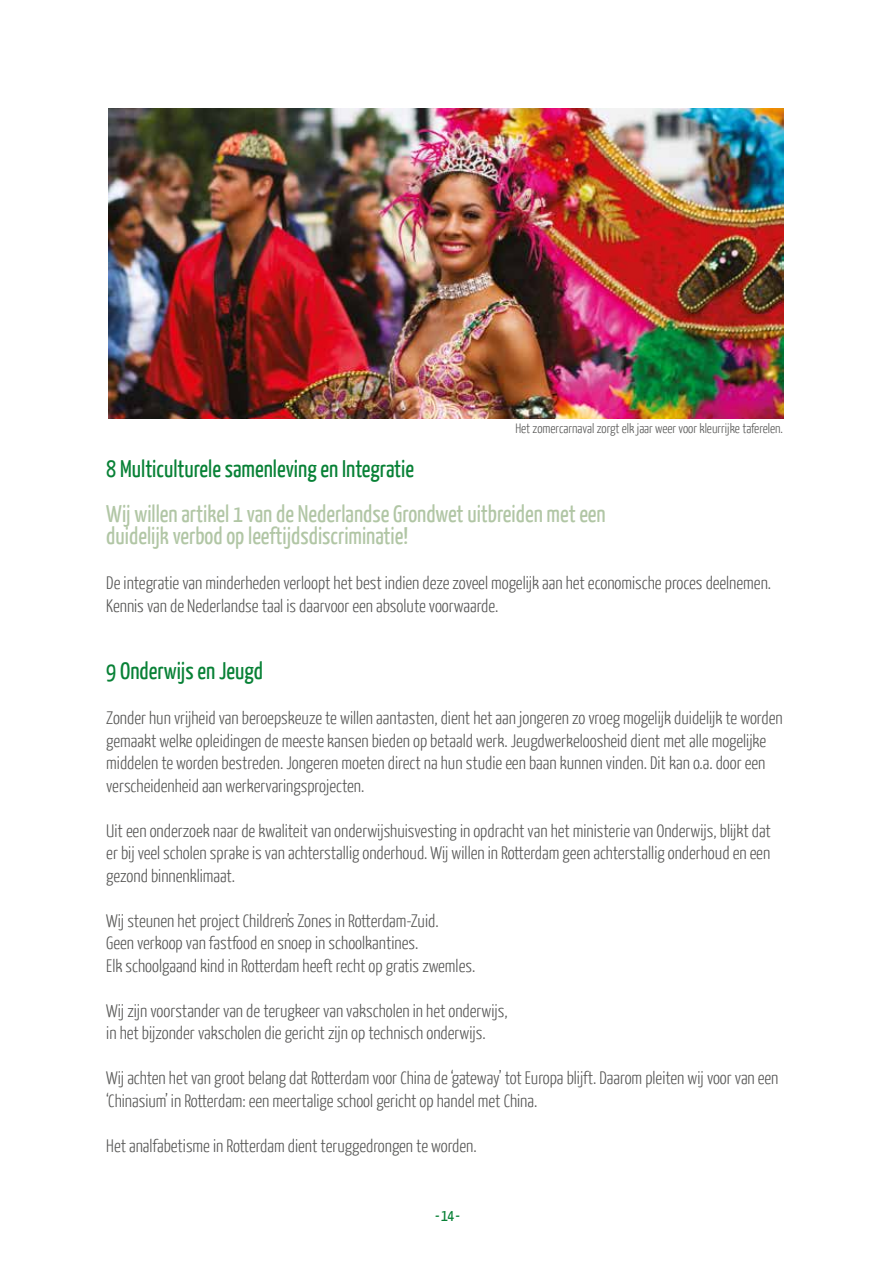
<style>
.page{position:relative;width:893px;height:1263px;background:#fff}
.page>*{position:absolute;margin:0;border:0;box-sizing:border-box;transform-origin:0 0}
.t1{font:24px/22.5px "Yanone Kaffeesatz";color:#b1c6a5}
.t2{font:24px "Yanone Kaffeesatz";color:#088136}
.t3{font:300 18px/22.5px "Yanone Kaffeesatz";color:#575756}
.t4{font:16.5px "Yanone Kaffeesatz";color:#088136}
.t5{font:300 13.5px "Yanone Kaffeesatz";color:#575756}
</style>
<div class="page">
<img style="left:108px;top:108px;width:675px;height:310px">
<p class="t5" style="left:515px;top:420px;width:269px">Het zomercarnaval zorgt elk jaar weer voor kleurrijke taferelen.</p>
<h1 class="t2" style="left:106px;top:454px;width:309px">8 Multiculturele samenleving en Integratie</h1>
<h1 class="t1" style="left:106px;top:501px;width:501px">Wij willen artikel 1 van de Nederlandse Grondwet uitbreiden met een duidelijk verbod op leeftijdsdiscriminatie!</h1>
<p class="t3" style="left:106px;top:571px;width:666px">De integratie van minderheden verloopt het best indien deze zoveel mogelijk aan het economische proces deelnemen.<br>Kennis van de Nederlandse taal is daarvoor een absolute voorwaarde.</p>
<h1 class="t2" style="left:106px;top:656px;width:158px">9 Onderwijs en Jeugd</h1>
<p class="t3" style="left:106px;top:706px;width:678px">Zonder hun vrijheid van beroepskeuze te willen aantasten, dient het aan jongeren zo vroeg mogelijk duidelijk te worden gemaakt welke opleidingen de meeste kansen bieden op betaald werk. Jeugdwerkeloosheid dient met alle mogelijke middelen te worden bestreden. Jongeren moeten direct na hun studie een baan kunnen vinden. Dit kan o.a. door een verscheidenheid aan werkervaringsprojecten.</p>
<p class="t3" style="left:106px;top:819px;width:666px;text-align:justify">Uit een onderzoek naar de kwaliteit van onderwijshuisvesting in opdracht van het ministerie van Onderwijs, blijkt dat er bij veel scholen sprake is van achterstallig onderhoud. Wij willen in Rotterdam geen achterstallig onderhoud en een gezond binnenklimaat.</p>
<p class="t3" style="left:106px;top:909px;width:370px">Wij steunen het project Children’s Zones in Rotterdam-Zuid.<br>Geen verkoop van fastfood en snoep in schoolkantines.<br>Elk schoolgaand kind in Rotterdam heeft recht op gratis zwemles.</p>
<p class="t3" style="left:106px;top:999px;width:403px">Wij zijn voorstander van de terugkeer van vakscholen in het onderwijs, in het bijzonder vakscholen die gericht zijn op technisch onderwijs.</p>
<p class="t3" style="left:106px;top:1066px;width:674px">Wij achten het van groot belang dat Rotterdam voor China de ‘gateway’ tot Europa blijft. Daarom pleiten wij voor van een ‘Chinasium’ in Rotterdam: een meertalige school gericht op handel met China.</p>
<p class="t3" style="left:106px;top:1134px;width:372px">Het analfabetisme in Rotterdam dient teruggedrongen te worden.</p>
<p class="t4" style="left:435px;top:1205px;width:26px">- 14 -</p>
</div>
